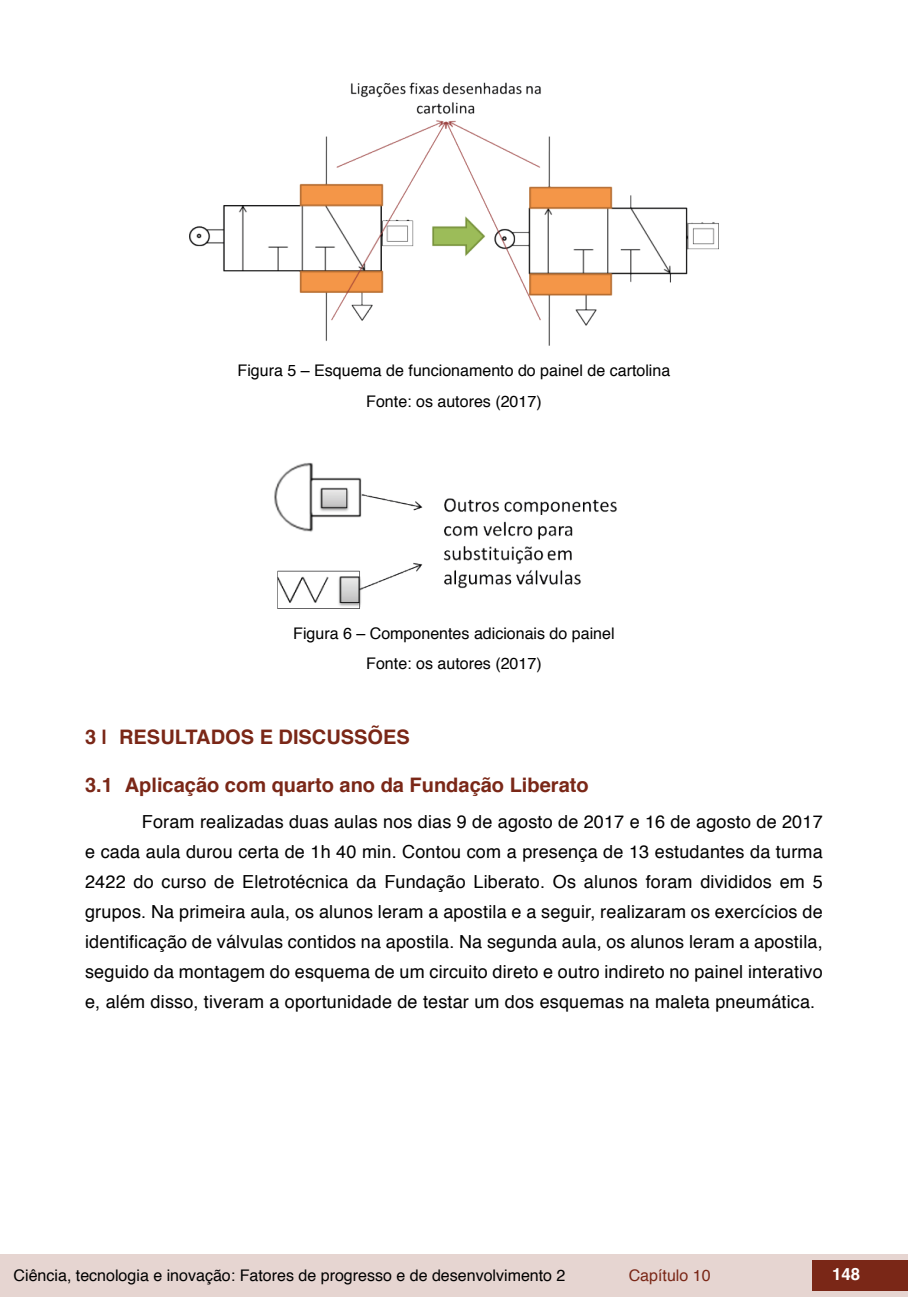
<style>
.page{position:relative;width:908px;height:1304px;background:#fff}
.page>*{position:absolute;margin:0;border:0;box-sizing:border-box;transform-origin:0 0}
.t1{font:700 20px "Helvetica";color:#7a2717}
.t2{font:18px/30px "Helvetica";letter-spacing:.01em;color:#000;text-align:justify}
.t3{font:700 16.8px "Helvetica";color:#fff}
.t4{font:16px/30.6px "Helvetica";color:#000;text-align:center}
.t5{font:16px "Helvetica";color:#7a2717}
</style>
<div class="page">
<div style="left:0;top:1254px;width:906px;height:43px;background:#e6d5d1"></div>
<div style="left:812px;top:1261px;width:95px;height:30px;background:#7a2717"></div>
<img style="left:189px;top:82px;width:529px;height:264px">
<img style="left:274px;top:462px;width:343px;height:146px">
<p class="t4" style="left:237px;top:356px;width:434px">Figura 5 – Esquema de funcionamento do painel de cartolina<br>Fonte: os autores (2017)</p>
<p class="t4" style="left:293px;top:618px;width:323px">Figura 6 – Componentes adicionais do painel<br>Fonte: os autores (2017)</p>
<p class="t1" style="left:85px;top:721px;width:326px">3 | RESULTADOS E DISCUSSÕES</p>
<p class="t1" style="left:85px;top:769px;width:505px">3.1 Aplicação com quarto ano da Fundação Liberato</p>
<p class="t2" style="left:85px;top:807px;width:738px;text-indent:57px">Foram realizadas duas aulas nos dias 9 de agosto de 2017 e 16 de agosto de 2017 e cada aula durou certa de 1h 40 min. Contou com a presença de 13 estudantes da turma 2422 do curso de Eletrotécnica da Fundação Liberato. Os alunos foram divididos em 5 grupos. Na primeira aula, os alunos leram a apostila e a seguir, realizaram os exercícios de identificação de válvulas contidos na apostila. Na segunda aula, os alunos leram a apostila, seguido da montagem do esquema de um circuito direto e outro indireto no painel interativo e, além disso, tiveram a oportunidade de testar um dos esquemas na maleta pneumática.</p>
<p class="t4" style="left:14px;top:1260px;width:553px">Ciência, tecnologia e inovação: Fatores de progresso e de desenvolvimento 2</p>
<p class="t5" style="left:628px;top:1263px;width:83px">Capítulo 10</p>
<p class="t3" style="left:831px;top:1261px;width:30px">148</p>
</div>
